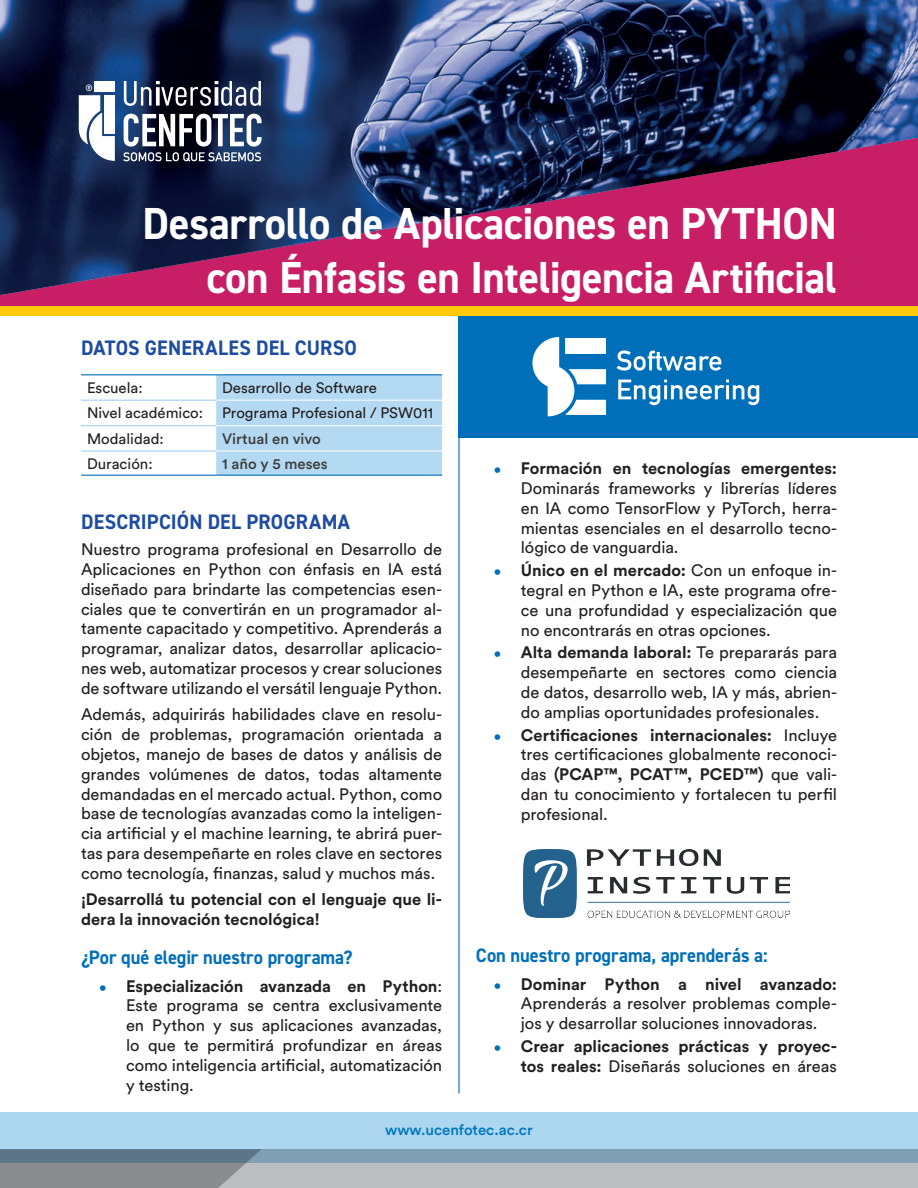
<style>
.page{position:relative;width:918px;height:1188px;background:#fff}
.page>*{position:absolute;margin:0;border:0;box-sizing:border-box;transform-origin:0 0}
.t1{font:700 45px/54px "DIN2014";letter-spacing:-.01em;color:#fff;text-align:right;scale:.95 1}
.t2{font:700 21px "DIN2014";letter-spacing:.01em;color:#1e4ca0;scale:.95 1}
.t3{font:700 19.5px "DIN2014";color:#006fba;scale:.95 1}
.t4{font:16.5px/19.8px "Circular Std";letter-spacing:-.005em;color:#231f20;text-align:justify}
.t5{font:700 16.5px/19.8px "Circular Std";color:#231f20;text-align:right}
.t6{font:15px "Circular Std";color:#231f20}
.t7{font:500 15px "Circular Std";color:#3e3e3f}
.t8{font:500 15px "Circular Std";color:#0078bf}
.s1{font-size:13.5px;color:#006fba}
.s2{font-weight:700}
.s3{font-weight:400;font-size:13.5px;color:#006fba}
.s4{font-weight:400}
</style>
<div class="page">
<div style="left:0;top:22px;width:918px;height:289px;background:#c71e66"></div>
<img style="left:0;top:0;width:918px;height:296px">
<div style="left:0;top:1149px;width:918px;height:39px;background:#bcbdc0"></div>
<div style="left:0;top:1163px;width:246px;height:25px;background:#8a8c8f"></div>
<div style="left:0;top:307px;width:918px;height:9px;background:#feca0a"></div>
<svg style="left:0;top:1112px;width:918px;height:51px;fill:#add7f1"></svg>
<img style="left:523px;top:850px;width:267px;height:68px">
<div style="left:216px;top:375px;width:226px;height:100px;background:#b4daf3"></div>
<hr style="left:81px;top:374px;width:135px;height:1px;background:#006fba">
<hr style="left:216px;top:374px;width:226px;height:1px;background:#006fba">
<hr style="left:81px;top:475px;width:135px;height:1px;background:#006fba">
<hr style="left:216px;top:475px;width:226px;height:1px;background:#006fba">
<hr style="left:81px;top:400px;width:135px;height:1px;background:#96ccee">
<hr style="left:81px;top:425px;width:135px;height:1px;background:#96ccee">
<hr style="left:216px;top:400px;width:226px;height:1px;background:#fff">
<hr style="left:216px;top:425px;width:226px;height:1px;background:#fff">
<hr style="left:216px;top:451px;width:226px;height:1px;background:#fff">
<hr style="left:81px;top:451px;width:135px;height:1px;background:#96ccee">
<div style="left:458px;top:316px;width:460px;height:122px;background:#006fba"></div>
<hr style="left:458px;top:426px;width:2px;height:668px;background:#006fba">
<svg style="left:616px;top:350px;width:105px;height:21px"></svg>
<svg style="left:618px;top:380px;width:141px;height:25px"></svg>
<svg style="left:532px;top:337px;width:74px;height:79px"></svg>
<svg style="left:124px;top:81px;width:137px;height:25px"></svg>
<svg style="left:123px;top:114px;width:139px;height:47px"></svg>
<div style="left:94px;top:82px;width:21px;height:10px;background:#fff"></div>
<svg style="left:79px;top:85px;width:36px;height:76px"></svg>
<h1 class="t1" style="left:142px;top:196px;width:733px">Desarrollo de Aplicaciones en PYTHON con Énfasis en Inteligencia Artificial</h1>
<p class="t2" style="left:81px;top:334px;width:292px">DATOS GENERALES DEL CURSO</p>
<p class="t6" style="left:87px;top:379px;width:57px">Escuela:</p>
<p class="t6" style="left:222px;top:379px;width:156px">Desarrollo de Software</p>
<p class="t6" style="left:87px;top:404px;width:118px">Nivel académico:</p>
<p class="t6" style="left:222px;top:404px;width:212px">Programa Profesional / PSW011</p>
<p class="t6" style="left:87px;top:429px;width:78px">Modalidad:</p>
<p class="t7" style="left:222px;top:429px;width:100px">Virtual en vivo</p>
<p class="t6" style="left:87px;top:455px;width:67px">Duración:</p>
<p class="t7" style="left:222px;top:455px;width:107px">1 año y 5 meses</p>
<p class="t2" style="left:81px;top:508px;width:285px">DESCRIPCIÓN DEL PROGRAMA</p>
<p class="t4" style="left:81px;top:539px;width:363px">Nuestro programa profesional en Desarrollo de Aplicaciones en Python con énfasis en IA está diseñado para brindarte las competencias esen&shy;ciales que te convertirán en un programador al&shy;tamente capacitado y competitivo. Aprenderás a programar, analizar datos, desarrollar aplicacio&shy;nes web, automatizar procesos y crear soluciones de software utilizando el versátil lenguaje Python.</p>
<p class="t4" style="left:81px;top:704px;width:363px">Además, adquirirás habilidades clave en resolu&shy;ción de problemas, programación orientada a objetos, manejo de bases de datos y análisis de grandes volúmenes de datos, todas altamente demandadas en el mercado actual. Python, como base de tecnologías avanzadas como la inteligen&shy;cia artificial y el machine learning, te abrirá puer&shy;tas para desempeñarte en roles clave en sectores como tecnología, finanzas, salud y muchos más.</p>
<p class="t5" style="left:81px;top:889px;width:363px;text-align:left">¡Desarrollá tu potencial con el lenguaje que li&shy;dera la innovación tecnológica!</p>
<p class="t3" style="left:81px;top:945px;width:287px">¿Por qué elegir nuestro programa?</p>
<p class="t4" style="left:126px;top:976px;width:318px;text-indent:-27px"><span class="s1">•</span> <span class="s2">Especialización avanzada en Python</span>:<br>Este programa se centra exclusivamente en Python y sus aplicaciones avanzadas, lo que te permitirá profundizar en áreas como inteligencia artificial, automatización y testing.</p>
<p class="t4" style="left:521px;top:458px;width:318px;text-indent:-27px"><span class="s1">•</span> <span class="s2">Formación en tecnologías emergentes:<br></span>Dominarás frameworks y librerías líderes en IA como TensorFlow y PyTorch, herra&shy;mientas esenciales en el desarrollo tecno&shy;lógico de vanguardia.</p>
<p class="t4" style="left:521px;top:560px;width:318px;text-indent:-27px"><span class="s1">•</span> <span class="s2">Único en el mercado:</span> Con un enfoque in&shy;tegral en Python e IA, este programa ofre&shy;ce una profundidad y especialización que no encontrarás en otras opciones.</p>
<p class="t4" style="left:521px;top:642px;width:318px;text-indent:-27px"><span class="s1">•</span> <span class="s2">Alta demanda laboral:</span> Te prepararás para desempeñarte en sectores como ciencia de datos, desarrollo web, IA y más, abrien&shy;do amplias oportunidades profesionales.</p>
<p class="t4" style="left:521px;top:725px;width:318px;text-indent:-27px"><span class="s1">•</span> <span class="s2">Certificaciones internacionales:</span> Incluye tres certificaciones globalmente reconoci&shy;das <span class="s2">(PCAP™, PCAT™, PCED™)</span> que vali&shy;dan tu conocimiento y fortalecen tu perfil profesional.</p>
<p class="t3" style="left:476px;top:943px;width:309px">Con nuestro programa, aprenderás a:</p>
<p class="t4" style="left:521px;top:974px;width:318px;text-indent:-27px"><span class="s1">•</span> <span class="s2">Dominar Python a nivel avanzado:<br></span>Aprenderás a resolver problemas comple&shy;jos y desarrollar soluciones innovadoras.</p>
<p class="t5" style="left:494px;top:1036px;width:345px"><span class="s3">•</span> Crear aplicaciones prácticas y proyec&shy;tos reales: <span class="s4">Diseñarás soluciones en áreas</span></p>
<p class="t8" style="left:385px;top:1121px;width:149px">www.ucenfotec.ac.cr</p>
</div>
